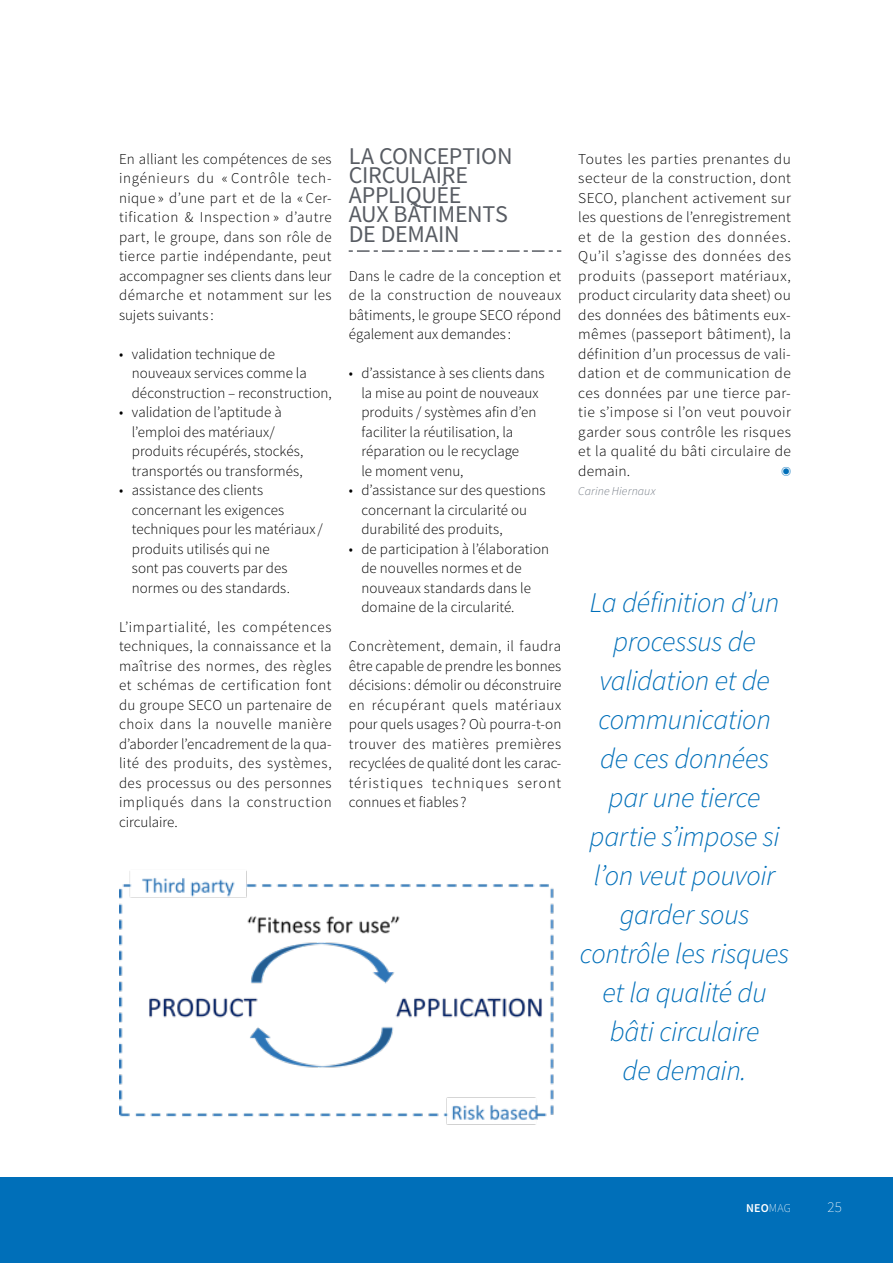
<style>
.page{position:relative;width:893px;height:1263px;background:#fff}
.page>*{position:absolute;margin:0;border:0;box-sizing:border-box;transform-origin:0 0}
.t1{font:italic 300 28.5px/39px "Source Sans Pro";letter-spacing:-.015em;color:#006fb9;text-align:center}
.t2{font:24px/19.5px "Source Sans Pro";letter-spacing:-.01em;color:#585c63}
.t3{font:300 15px/19.5px "Source Sans Pro";letter-spacing:.005em;color:#000}
.t4{font:200 15px "Source Sans Pro";color:#fff}
.t5{font:italic 300 12px "Source Sans Pro";letter-spacing:.005em;color:#747b84}
.t6{font:600 12px "Source Sans Pro";color:#fff}
.t7{font:300 10.5px "Source Sans Pro";color:#006fb9}
.s1{font-weight:200}
</style>
<div class="page">
<svg style="left:349px;top:250px;width:212px;height:2px"></svg>
<img style="left:119px;top:871px;width:435px;height:254px">
<div style="left:0;top:1178px;width:893px;height:85px;background:#006fb9"></div>
<p class="t3" style="left:119px;top:149px;width:214px;text-align:justify">En alliant les compétences de ses ingénieurs du « Contrôle tech&shy;nique » d’une part et de la « Cer&shy;tification &amp; Inspection » d’autre part, le groupe, dans son rôle de tierce partie indépendante, peut accompagner ses clients dans leur démarche et notamment sur les sujets suivants :</p>
<p class="t3" style="left:132px;top:344px;width:201px;text-indent:-13px">• validation technique de nouveaux services comme la déconstruction – reconstruction,</p>
<p class="t3" style="left:132px;top:403px;width:173px;text-indent:-13px">• validation de l’aptitude à l’emploi des matériaux/ produits récupérés, stockés, transportés ou transformés,</p>
<p class="t3" style="left:132px;top:481px;width:192px;text-indent:-13px">• assistance des clients concernant les exigences techniques pour les matériaux / produits utilisés qui ne<br>sont pas couverts par des normes ou des standards.</p>
<p class="t3" style="left:119px;top:617px;width:214px;text-align:justify">L’impartialité, les compétences techniques, la connaissance et la maîtrise des normes, des règles et schémas de certification font du groupe SECO un partenaire de choix dans la nouvelle manière d’aborder l’encadrement de la qua&shy;lité des produits, des systèmes, des processus ou des personnes impliqués dans la construction circulaire.</p>
<h2 class="t2" style="left:349px;top:146px;width:165px">LA CONCEPTION<br>CIRCULAIRE<br>APPLIQUÉE<br>AUX BÂTIMENTS<br>DE DEMAIN</h2>
<p class="t3" style="left:349px;top:266px;width:214px;text-align:justify">Dans le cadre de la conception et de la construction de nouveaux bâtiments, le groupe SECO répond également aux demandes :</p>
<p class="t3" style="left:361px;top:364px;width:185px;text-indent:-13px">• d’assistance à ses clients dans la mise au point de nouveaux produits / systèmes afin d’en faciliter la réutilisation, la réparation ou le recyclage<br>le moment venu,</p>
<p class="t3" style="left:361px;top:481px;width:185px;text-indent:-13px">• d’assistance sur des questions concernant la circularité ou durabilité des produits,</p>
<p class="t3" style="left:361px;top:539px;width:189px;text-indent:-13px">• de participation à l’élaboration de nouvelles normes et de nouveaux standards dans le domaine de la circularité.</p>
<p class="t3" style="left:349px;top:637px;width:214px;text-align:justify">Concrètement, demain, il faudra être capable de prendre les bonnes décisions : démolir ou déconstruire en récupérant quels matériaux pour quels usages ? Où pourra-t-on trouver des matières premières recyclées de qualité dont les carac&shy;téristiques techniques seront connues et fiables ?</p>
<p class="t3" style="left:578px;top:149px;width:214px;text-align:justify">Toutes les parties prenantes du secteur de la construction, dont SECO, planchent activement sur les questions de l’enregistrement et de la gestion des données.<br>Qu’il s’agisse des données des produits (passeport matériaux, product circularity data sheet) ou des données des bâtiments eux&shy;mêmes (passeport bâtiment), la définition d’un processus de vali&shy;dation et de communication de ces données par une tierce par&shy;tie s’impose si l’on veut pouvoir garder sous contrôle les risques et la qualité du bâti circulaire de demain.</p>
<p class="t7" style="left:781px;top:465px;width:11px">◉</p>
<p class="t5" style="left:578px;top:484px;width:79px">Carine Hiernaux</p>
<h1 class="t1" style="left:580px;top:583px;width:211px">La définition d’un processus de validation et de communication<br>de ces données par une tierce partie s’impose si l’on veut pouvoir garder sous contrôle les risques et la qualité du bâti circulaire<br>de demain.</h1>
<p class="t6" style="left:746px;top:1200px;width:46px">NEO<span class="s1">MAG</span></p>
<p class="t4" style="left:828px;top:1198px;width:16px">25</p>
</div>
